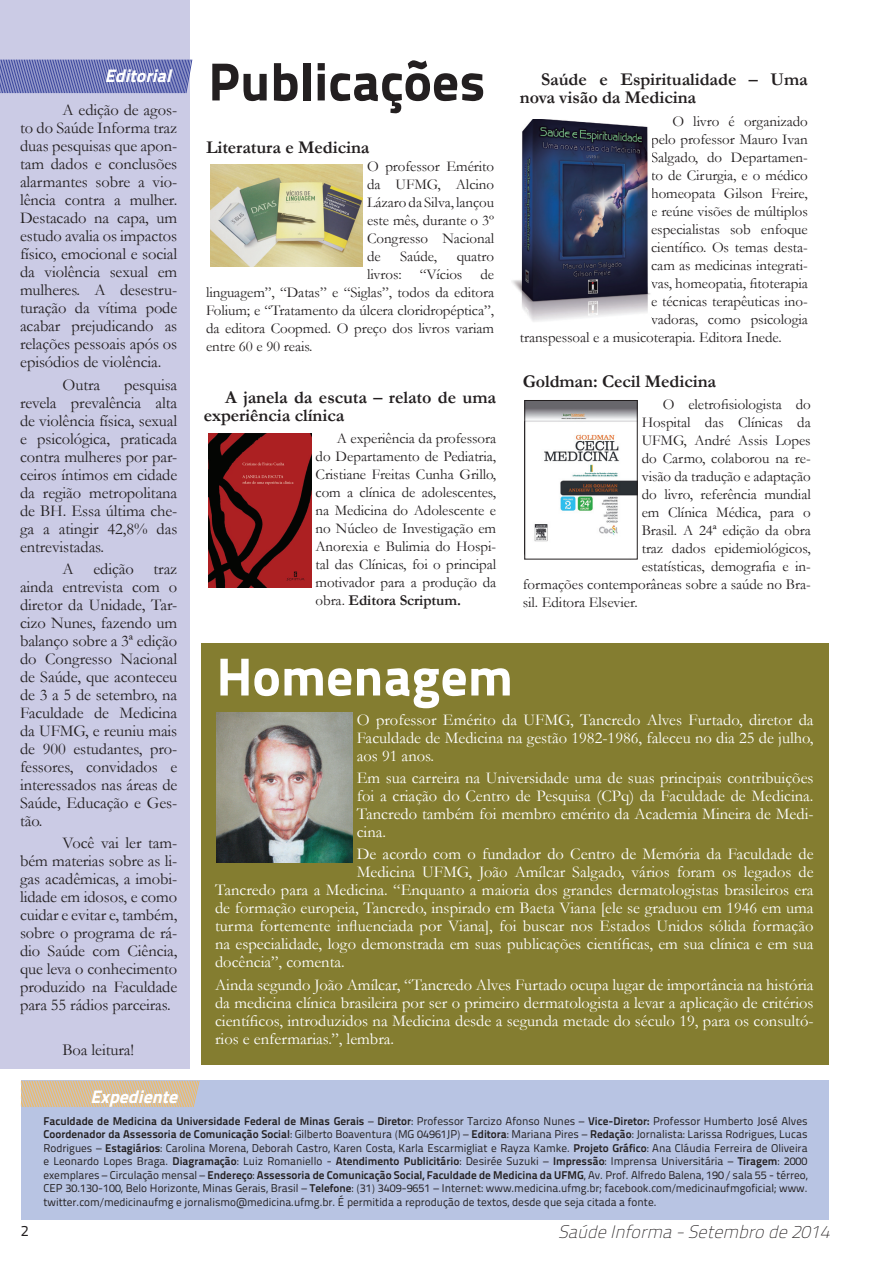
<style>
.page{position:relative;width:893px;height:1263px;background:#fff}
.page>*{position:absolute;margin:0;border:0;box-sizing:border-box;transform-origin:0 0}
.t1{font:53.25px "Titillium Text 20 L 999 wt";letter-spacing:.005em;color:#231f20}
.t2{font:53.25px "Titillium Text 20 L 999 wt";letter-spacing:.005em;color:#fff}
.t3{font:700 18px/18px "Garamond";letter-spacing:-.005em;color:#231f20}
.t4{font:italic 18px "Titillium Text 20 L 1 wt";color:#231f20}
.t5{font:italic 18px "Titillium Text 20 L 999 wt";color:#fff}
.t6{font:16.5px/18px "Garamond";color:#fff;text-align:justify}
.t7{font:16.5px/18px "Garamond";letter-spacing:-.005em;color:#231f20;text-align:justify}
.t8{font:15px/18px "Garamond";letter-spacing:-.005em;color:#231f20;text-align:justify}
.t9{font:15px "Titillium Text 20 L 400 wt";color:#231f20}
.t10{font:11.25px/13.5px "Titillium Text 20 L 400 wt";color:#231f20;text-align:justify}
.t11{font:11.25px "Titillium Text 20 L 800 wt";color:#231f20}
.s1{font-weight:700}
.s2{font-family:"Titillium Text 20 L 400 wt"}
.s3{font-family:"Titillium Text 20 L 800 wt"}
.s4{font-family:"Calibri";font-weight:300}
</style>
<div class="page">
<div style="left:0;top:0;width:189px;height:1068px;background:#cbcbe5"></div>
<svg style="left:0;top:59px;width:193px;height:35px;background:#767dba"></svg>
<div style="left:21px;top:1081px;width:808px;height:139px;background:#b8c4e3"></div>
<svg style="left:21px;top:1081px;width:178px;height:26px;background:#d6be9a"></svg>
<div style="left:201px;top:643px;width:628px;height:422px;background:#847d30"></div>
<img style="left:217px;top:713px;width:135px;height:150px">
<img style="left:209px;top:433px;width:102px;height:154px">
<img style="left:512px;top:119px;width:139px;height:203px">
<img style="left:211px;top:165px;width:152px;height:101px">
<img style="left:526px;top:402px;width:109px;height:140px">
<div style="left:524px;top:400px;width:113px;height:159px;border:1px solid #231f20"></div>
<p class="t5" style="left:105px;top:62px;width:74px">Editorial</p>
<h1 class="t1" style="left:209px;top:40px;width:279px">Publicações</h1>
<p class="t3" style="left:520px;top:71px;width:289px;text-indent:21px">Saúde e Espiritualidade – Uma nova visão da Medicina</p>
<p class="t8" style="left:672px;top:111px;width:137px">O livro é organizado</p>
<p class="t8" style="left:651px;top:129px;width:158px">pelo professor Mauro Ivan</p>
<p class="t8" style="left:651px;top:147px;width:158px">Salgado, do Departamen-</p>
<p class="t8" style="left:651px;top:165px;width:158px">to de Cirurgia, e o médico</p>
<p class="t8" style="left:651px;top:183px;width:158px">homeopata Gilson Freire,</p>
<p class="t8" style="left:651px;top:201px;width:158px">e reúne visões de múltiplos</p>
<p class="t8" style="left:651px;top:219px;width:158px">especialistas sob enfoque</p>
<p class="t8" style="left:651px;top:237px;width:158px">científico. Os temas desta-</p>
<p class="t8" style="left:651px;top:255px;width:158px">cam as medicinas integrati-</p>
<p class="t8" style="left:651px;top:273px;width:158px">vas, homeopatia, fitoterapia</p>
<p class="t8" style="left:651px;top:291px;width:158px">e técnicas terapêuticas ino-</p>
<p class="t8" style="left:651px;top:309px;width:158px">vadoras, como psicologia</p>
<p class="t8" style="left:520px;top:327px;width:263px">transpessoal e a musicoterapia. Editora Inede.</p>
<p class="t3" style="left:523px;top:372px;width:195px">Goldman: Cecil Medicina</p>
<p class="t8" style="left:663px;top:395px;width:149px">O eletrofisiologista do</p>
<p class="t8" style="left:642px;top:413px;width:171px">Hospital das Clínicas da</p>
<p class="t8" style="left:642px;top:431px;width:171px">UFMG, André Assis Lopes</p>
<p class="t8" style="left:642px;top:449px;width:171px">do Carmo, colaborou na re-</p>
<p class="t8" style="left:642px;top:467px;width:171px">visão da tradução e adaptação</p>
<p class="t8" style="left:642px;top:485px;width:171px">do livro, referência mundial</p>
<p class="t8" style="left:642px;top:503px;width:171px">em Clínica Médica, para o</p>
<p class="t8" style="left:642px;top:521px;width:171px">Brasil. A 24ª edição da obra</p>
<p class="t8" style="left:642px;top:539px;width:171px">traz dados epidemiológicos,</p>
<p class="t8" style="left:642px;top:557px;width:171px">estatísticas, demografia e in-</p>
<p class="t8" style="left:523px;top:575px;width:289px">formações contemporâneas sobre a saúde no Bra-</p>
<p class="t8" style="left:523px;top:593px;width:116px">sil. Editora Elsevier.</p>
<p class="t7" style="left:20px;top:101px;width:159px;text-indent:43px">A edição de agos&shy;to do Saúde Informa traz duas pesquisas que apon&shy;tam dados e conclusões alarmantes sobre a vio&shy;lência contra a mulher.<br>Destacado na capa, um estudo avalia os impactos físico, emocional e social da violência sexual em mulheres. A desestru&shy;turação da vítima pode acabar prejudicando as relações pessoais após os episódios de violência.</p>
<p class="t7" style="left:63px;top:375px;width:39px">Outra</p>
<p class="t3" style="left:206px;top:139px;width:165px">Literatura e Medicina</p>
<p class="t8" style="left:367px;top:157px;width:129px">O professor Emérito da UFMG, Alcino Lázaro da Silva, lançou este mês, durante o 3º Congresso Nacional de</p>
<p class="t8" style="left:400px;top:247px;width:39px">Saúde,</p>
<p class="t8" style="left:457px;top:247px;width:39px">quatro</p>
<p class="t8" style="left:367px;top:265px;width:129px">livros: “Vícios de</p>
<p class="t8" style="left:206px;top:283px;width:289px">linguagem”, “Datas” e “Siglas”, todos da editora</p>
<p class="t8" style="left:206px;top:301px;width:289px">Folium; e “Tratamento da úlcera cloridropéptica”,</p>
<p class="t8" style="left:206px;top:319px;width:289px">da editora Coopmed. O preço dos livros variam</p>
<p class="t8" style="left:206px;top:337px;width:108px">entre 60 e 90 reais.</p>
<p class="t7" style="left:20px;top:375px;width:159px;text-indent:104px">pesquisa revela prevalência alta de violência física, sexual e psicológica, praticada contra mulheres por par&shy;ceiros íntimos em cidade da região metropolitana de BH. Essa última che&shy;ga a atingir 42,8% das entrevistadas.</p>
<p class="t7" style="left:20px;top:559px;width:159px;text-indent:43px">A edição traz ainda entrevista com o diretor da Unidade, Tar&shy;cizo Nunes, fazendo um balanço sobre a 3ª edição do Congresso Nacional de Saúde, que aconteceu de 3 a 5 de setembro, na Faculdade de Medicina da UFMG, e reuniu mais de 900 estudantes, pro&shy;fessores, convidados e interessados nas áreas de Saúde, Educação e Ges&shy;tão.</p>
<p class="t7" style="left:20px;top:833px;width:159px;text-indent:43px">Você vai ler tam&shy;bém materias sobre as li&shy;gas acadêmicas, a imobi&shy;lidade em idosos, e como cuidar e evitar e, também, sobre o programa de rá&shy;dio Saúde com Ciência, que leva o conhecimento produzido na Faculdade para 55 rádios parceiras.</p>
<p class="t7" style="left:63px;top:1040px;width:73px">Boa leitura!</p>
<p class="t3" style="left:204px;top:388px;width:294px;text-indent:21px">A janela da escuta – relato de uma experiência clínica</p>
<p class="t8" style="left:316px;top:429px;width:182px;text-indent:21px">A experiência da professora do Departamento de Pediatria, Cristiane Freitas Cunha Grillo, com a clínica de adolescentes, na Medicina do Adolescente e no Núcleo de Investigação em Anorexia e Bulimia do Hospi&shy;tal das Clínicas, foi o principal motivador para a produção da obra. <span class="s1">Editora Scriptum.</span></p>
<h1 class="t2" style="left:217px;top:635px;width:298px">Homenagem</h1>
<p class="t6" style="left:357px;top:710px;width:458px">O professor Emérito da UFMG, Tancredo Alves Furtado, diretor da Faculdade de Medicina na gestão 1982-1986, faleceu no dia 25 de julho, aos 91 anos.</p>
<p class="t6" style="left:357px;top:768px;width:458px">Em sua carreira na Universidade uma de suas principais contribuições foi a criação do Centro de Pesquisa (CPq) da Faculdade de Medicina.<br>Tancredo também foi membro emérito da Academia Mineira de Medi&shy;cina.</p>
<p class="t6" style="left:357px;top:845px;width:458px">De acordo com o fundador do Centro de Memória da Faculdade de</p>
<p class="t6" style="left:357px;top:863px;width:458px">Medicina UFMG, João Amílcar Salgado, vários foram os legados de</p>
<p class="t6" style="left:215px;top:881px;width:600px">Tancredo para a Medicina. “Enquanto a maioria dos grandes dermatologistas brasileiros era</p>
<p class="t6" style="left:215px;top:899px;width:600px">de formação europeia, Tancredo, inspirado em Baeta Viana [ele se graduou em 1946 em uma</p>
<p class="t6" style="left:215px;top:917px;width:600px">turma fortemente influenciada por Viana], foi buscar nos Estados Unidos sólida formação</p>
<p class="t6" style="left:215px;top:935px;width:600px">na especialidade, logo demonstrada em suas publicações científicas, em sua clínica e em sua</p>
<p class="t6" style="left:215px;top:953px;width:131px">docência”, comenta.</p>
<p class="t6" style="left:215px;top:975px;width:600px">Ainda segundo João Amílcar, “Tancredo Alves Furtado ocupa lugar de importância na história da medicina clínica brasileira por ser o primeiro dermatologista a levar a aplicação de critérios científicos, introduzidos na Medicina desde a segunda metade do século 19, para os consultó&shy;rios e enfermarias.”, lembra.</p>
<p class="t5" style="left:91px;top:1083px;width:94px">Expediente</p>
<p class="t11" style="left:43px;top:1112px;width:766px">Faculdade de Medicina da Universidade Federal de Minas Gerais <span class="s2">–</span> Diretor<span class="s2">: Professor Tarcizo Afonso Nunes –</span> Vice-Diretor: <span class="s2">Professor Humberto José Alves</span></p>
<p class="t10" style="left:43px;top:1127px;width:766px"><span class="s3">Coordenador da Assessoria de Comunicação Social</span>: Gilberto Boaventura <span class="s4">(</span>MG 04961JP<span class="s4">)</span> – <span class="s3">Editora</span>: Mariana Pires – <span class="s3">Redação</span>: Jornalista: Larissa Rodrigues, Lucas Rodrigues – <span class="s3">Estagiários</span>: Carolina Morena, Deborah Castro, Karen Costa, Karla Escarmigliat e Rayza Kamke. <span class="s3">Projeto Gráfico</span>: Ana Cláudia Ferreira de Oliveira e Leonardo Lopes Braga. <span class="s3">Diagramação</span>: Luiz Romaniello - <span class="s3">Atendimento Publicitário</span>: Desirée Suzuki – <span class="s3">Impressão</span>: Imprensa Universitária – <span class="s3">Tiragem</span>: 2000 exemplares – Circulação mensal – <span class="s3">Endereço</span>: <span class="s3">Assessoria de Comunicação Social, Faculdade de Medicina da UFMG</span>, Av. Prof. Alfredo Balena, 190 <span class="s4">/</span> sala 55 - térreo, CEP 30.130-100, Belo Horizonte, Minas Gerais, Brasil – <span class="s3">Telefone</span>: <span class="s4">(</span>31<span class="s4">)</span> 3409-9651 – Internet: www.medicina.ufmg.br; facebook.com<span class="s4">/</span>medicinaufmgoficial; www. twitter.com<span class="s4">/</span>medicinaufmg e jornalismo@medicina.ufmg.br. É permitida a reprodução de textos, desde que seja citada a fonte.</p>
<p class="t9" style="left:21px;top:1219px;width:9px">2</p>
<p class="t4" style="left:558px;top:1218px;width:278px">SaúdeInforma-Setembrode2014</p>
</div>
